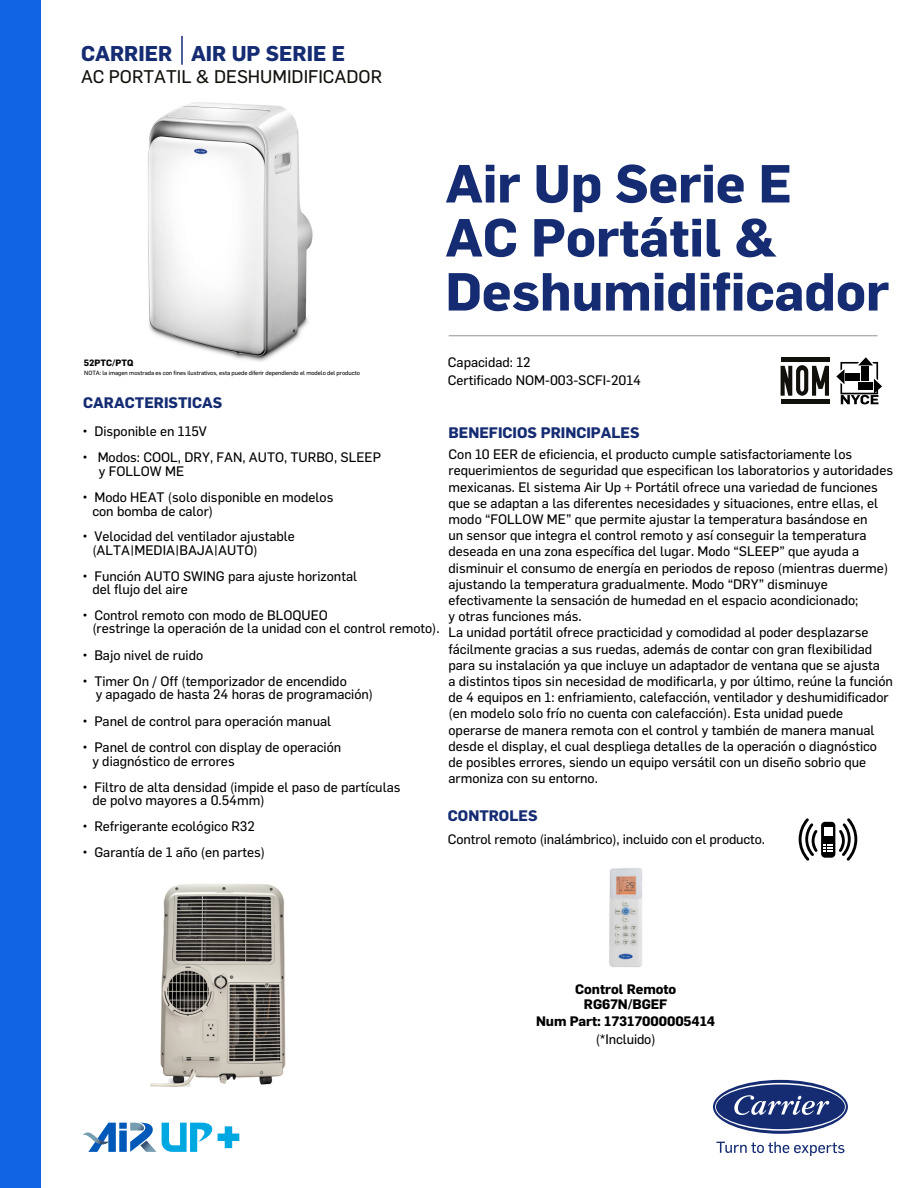
<style>
.page{position:relative;width:918px;height:1188px;background:#fff}
.page>*{position:absolute;margin:0;border:0;box-sizing:border-box;transform-origin:0 0}
.t1{font:700 52.5px/54px "Flama";color:#152c73}
.t2{font:700 21px "Flama";color:#152c73}
.t3{font:18px "Flama Basic";color:#12100b}
.t4{font:700 15px "Flama";color:#152c73}
.t5{font:13.5px/16.2px "Flama Basic";color:#000}
.t6{font:700 13.5px "Flama";letter-spacing:-.005em;color:#000}
.t7{font:700 9px "Flama";color:#000}
.t8{font:6px "Flama Basic";letter-spacing:-.01em;color:#000}
</style>
<div class="page">
<svg style="left:716px;top:1142px;width:128px;height:14px"></svg>
<svg style="left:713px;top:1080px;width:135px;height:54px"></svg>
<svg style="left:715px;top:1083px;width:131px;height:48px"></svg>
<hr style="left:181px;top:36px;width:2px;height:29px;background:#152c73">
<hr style="left:449px;top:335px;width:428px;height:1px;background:#929497">
<hr style="left:781px;top:358px;width:49px;height:4px;background:#12100b">
<hr style="left:781px;top:400px;width:49px;height:4px;background:#12100b">
<svg style="left:781px;top:365px;width:48px;height:31px"></svg>
<div style="left:821px;top:822px;width:14px;height:36px;background:#000;border-radius:4px"></div>
<div style="left:824px;top:827px;width:9px;height:8px;background:#fff"></div>
<svg style="left:824px;top:845px;width:9px;height:7px"></svg>
<svg style="left:799px;top:818px;width:19px;height:43px"></svg>
<svg style="left:839px;top:818px;width:18px;height:43px"></svg>
<img style="left:150px;top:884px;width:136px;height:202px">
<svg style="left:836px;top:357px;width:46px;height:47px"></svg>
<img style="left:609px;top:868px;width:33px;height:99px">
<img style="left:148px;top:102px;width:165px;height:260px">
<div style="left:0;top:0;width:40px;height:1188px;background:#1066e2"></div>
<svg style="left:83px;top:1123px;width:73px;height:29px"></svg>
<svg style="left:162px;top:1123px;width:77px;height:29px"></svg>
<h2 class="t2" style="left:81px;top:41px;width:266px">CARRIER AIR UP SERIE E</h2>
<h3 class="t3" style="left:81px;top:64px;width:303px">AC PORTATIL &amp; DESHUMIDIFICADOR</h3>
<p class="t7" style="left:84px;top:358px;width:51px">52PTC/PTQ</p>
<p class="t8" style="left:84px;top:368px;width:277px">NOTA: la imagen mostrada es con fines ilustrativos, esta puede diferir dependiendo el modelo del producto</p>
<h1 class="t1" style="left:446px;top:155px;width:445px">Air Up Serie E<br>AC Portátil &amp;<br>Deshumidificador</h1>
<p class="t5" style="left:448px;top:353px;width:195px;line-height:17.9px">Capacidad: 12<br>Certificado NOM-003-SCFI-2014</p>
<p class="t4" style="left:83px;top:393px;width:141px">CARACTERISTICAS</p>
<p class="t5" style="left:82px;top:423px;width:126px">• Disponible en 115V</p>
<p class="t5" style="left:99px;top:450px;width:284px;line-height:13.5px;text-indent:-16px">• Modos: COOL, DRY, FAN, AUTO, TURBO, SLEEP y FOLLOW ME</p>
<p class="t5" style="left:92px;top:490px;width:243px;line-height:13.5px;text-indent:-10px">• Modo HEAT (solo disponible en modelos con bomba de calor)</p>
<p class="t5" style="left:92px;top:529px;width:204px;line-height:13.5px;text-indent:-10px">• Velocidad del ventilador ajustable (ALTA|MEDIA|BAJA|AUTO)</p>
<p class="t5" style="left:92px;top:568px;width:266px;line-height:13.5px;text-indent:-10px">• Función AUTO SWING para ajuste horizontal del flujo del aire</p>
<p class="t5" style="left:92px;top:607px;width:349px;line-height:13.5px;text-indent:-10px">• Control remoto con modo de BLOQUEO<br>(restringe la operación de la unidad con el control remoto).</p>
<p class="t5" style="left:82px;top:646px;width:122px">• Bajo nivel de ruido</p>
<p class="t5" style="left:96px;top:673px;width:279px;line-height:13.5px;text-indent:-13px">• Timer On / Off (temporizador de encendido<br>y apagado de hasta 24 horas de programación)</p>
<p class="t5" style="left:82px;top:712px;width:250px">• Panel de control para operación manual</p>
<p class="t5" style="left:92px;top:740px;width:250px;line-height:13.5px;text-indent:-10px">• Panel de control con display de operación y diagnóstico de errores</p>
<p class="t5" style="left:92px;top:780px;width:310px;line-height:13.5px;text-indent:-10px">• Filtro de alta densidad (impide el paso de partículas de polvo mayores a 0.54mm)</p>
<p class="t5" style="left:82px;top:817px;width:174px">• Refrigerante ecológico R32</p>
<p class="t5" style="left:82px;top:844px;width:184px">• Garantía de 1 año (en partes)</p>
<p class="t4" style="left:448px;top:423px;width:193px">BENEFICIOS PRINCIPALES</p>
<p class="t5" style="left:448px;top:446px;width:446px">Con 10 EER de eficiencia, el producto cumple satisfactoriamente los requerimientos de seguridad que especifican los laboratorios y autoridades mexicanas. El sistema Air Up + Portátil ofrece una variedad de funciones que se adaptan a las diferentes necesidades y situaciones, entre ellas, el modo “FOLLOW ME” que permite ajustar la temperatura basándose en<br>un sensor que integra el control remoto y así conseguir la temperatura deseada en una zona específica del lugar. Modo “SLEEP” que ayuda a disminuir el consumo de energía en periodos de reposo (mientras duerme) ajustando la temperatura gradualmente. Modo “DRY” disminuye efectivamente la sensación de humedad en el espacio acondicionado;<br>y otras funciones más.<br>La unidad portátil ofrece practicidad y comodidad al poder desplazarse fácilmente gracias a sus ruedas, además de contar con gran flexibilidad para su instalación ya que incluye un adaptador de ventana que se ajusta<br>a distintos tipos sin necesidad de modificarla, y por último, reúne la función de 4 equipos en 1: enfriamiento, calefacción, ventilador y deshumidificador (en modelo solo frío no cuenta con calefacción). Esta unidad puede operarse de manera remota con el control y también de manera manual desde el display, el cual despliega detalles de la operación o diagnóstico de posibles errores, siendo un equipo versátil con un diseño sobrio que armoniza con su entorno.</p>
<p class="t4" style="left:448px;top:806px;width:91px">CONTROLES</p>
<p class="t5" style="left:448px;top:830px;width:319px">Control remoto (inalámbrico), incluido con el producto.</p>
<p class="t6" style="left:575px;top:981px;width:103px">Control Remoto</p>
<p class="t6" style="left:536px;top:1013px;width:181px">Num Part: 17317000005414</p>
<p class="t6" style="left:584px;top:996px;width:85px">RG67N/BGEF</p>
<p class="t5" style="left:596px;top:1031px;width:61px">(*Incluido)</p>
</div>
